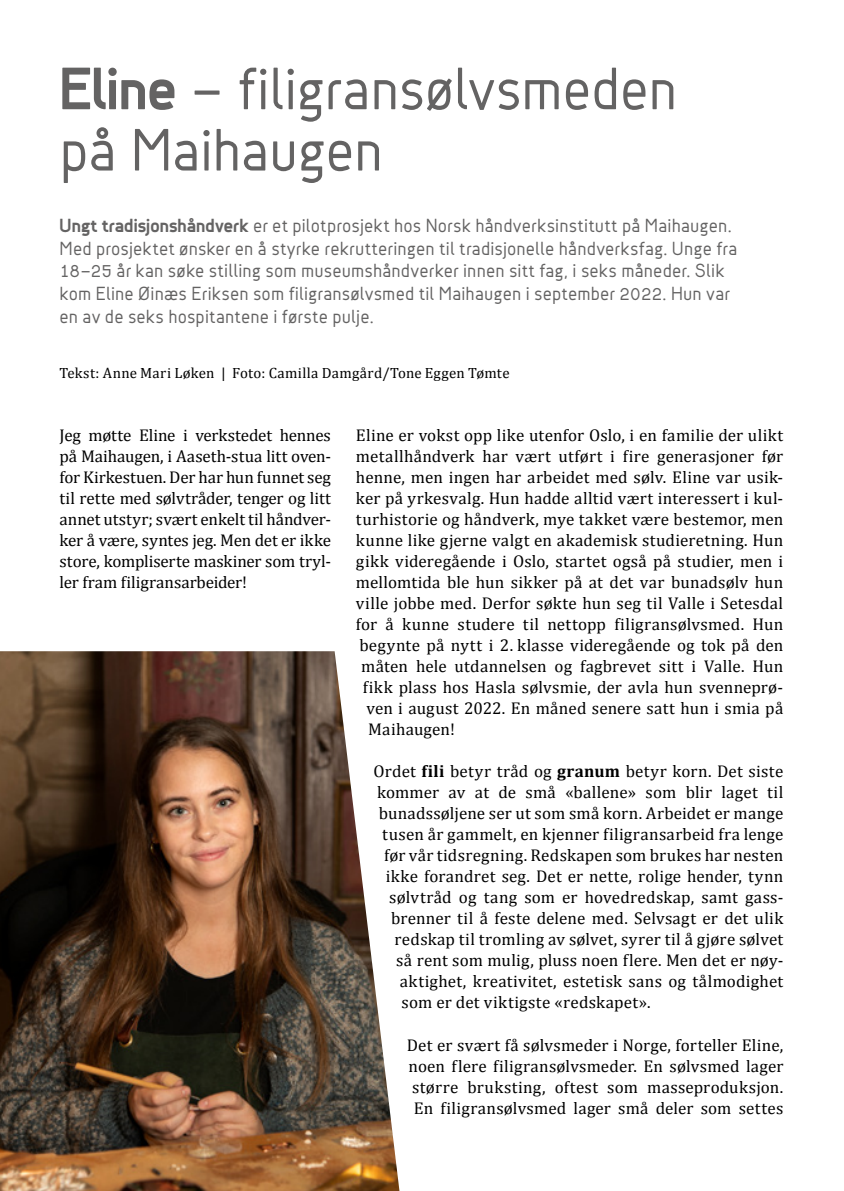
<style>
.page{position:relative;width:844px;height:1191px;background:#fff}
.page>*{position:absolute;margin:0;border:0;box-sizing:border-box;transform-origin:0 0}
.t1{font:57.75px/61.2px "Jacobs Sans";letter-spacing:-.01em;color:#646363}
.t2{font:18.38px/22.8px "Jacobs Sans";letter-spacing:.005em;color:#646363}
.t3{font:17.15px/21px "Cambria";letter-spacing:.01em;color:#000;text-align:center}
.t4{font:14.88px "Cambria";letter-spacing:.015em;color:#000}
.s1{font-weight:700}
</style>
<div class="page">
<img style="left:0;top:651px;width:399px;height:540px">
<h1 class="t1" style="left:60px;top:57px;width:619px"><span class="s1">Eline</span> – filigransølvsmeden på Maihaugen</h1>
<p class="t2" style="left:60px;top:213px;width:679px"><span class="s1">Ungt tradisjonshåndverk</span> er et pilotprosjekt hos Norsk håndverksinstitutt på Maihaugen.<br>Med prosjektet ønsker en å styrke rekrutteringen til tradisjonelle håndverksfag. Unge fra 18–25 år kan søke stilling som museumshåndverker innen sitt fag, i seks måneder. Slik kom Eline Øinæs Eriksen som filigransølvsmed til Maihaugen i september 2022. Hun var en av de seks hospitantene i første pulje.</p>
<p class="t4" style="left:60px;top:364px;width:451px">Tekst: Anne Mari Løken | Foto: Camilla Damgård/Tone Eggen Tømte</p>
<p class="t3" style="left:60px;top:425px;width:273px;text-align:justify">Jeg møtte Eline i verkstedet hennes på Maihaugen, i Aaseth-stua litt oven&shy;for Kirkestuen. Der har hun funnet seg til rette med sølvtråder, tenger og litt annet utstyr; svært enkelt til håndver&shy;ker å være, syntes jeg. Men det er ikke store, kompliserte maskiner som tryl&shy;ler fram filigransarbeider!</p>
<p class="t3" style="left:356px;top:425px;width:429px">Eline er vokst opp like utenfor Oslo, i en familie der ulikt</p>
<p class="t3" style="left:356px;top:446px;width:429px">metallhåndverk har vært utført i fire generasjoner før</p>
<p class="t3" style="left:356px;top:467px;width:429px">henne, men ingen har arbeidet med sølv. Eline var usik-</p>
<p class="t3" style="left:356px;top:488px;width:429px">ker på yrkesvalg. Hun hadde alltid vært interessert i kul-</p>
<p class="t3" style="left:356px;top:509px;width:428px">turhistorie og håndverk, mye takket være bestemor, men</p>
<p class="t3" style="left:356px;top:530px;width:428px">kunne like gjerne valgt en akademisk studieretning. Hun</p>
<p class="t3" style="left:356px;top:551px;width:429px">gikk videregående i Oslo, startet også på studier, men i</p>
<p class="t3" style="left:356px;top:572px;width:428px">mellomtida ble hun sikker på at det var bunadsølv hun</p>
<p class="t3" style="left:356px;top:593px;width:428px">ville jobbe med. Derfor søkte hun seg til Valle i Setesdal</p>
<p class="t3" style="left:356px;top:614px;width:429px">for å kunne studere til nettopp filigransølvsmed. Hun</p>
<p class="t3" style="left:359px;top:635px;width:425px">begynte på nytt i 2. klasse videregående og tok på den</p>
<p class="t3" style="left:361px;top:656px;width:423px">måten hele utdannelsen og fagbrevet sitt i Valle. Hun</p>
<p class="t3" style="left:363px;top:677px;width:421px">fikk plass hos Hasla sølvsmie, der avla hun svenneprø-</p>
<p class="t3" style="left:366px;top:698px;width:418px">ven i august 2022. En måned senere satt hun i smia på</p>
<p class="t3" style="left:368px;top:719px;width:88px">Maihaugen!</p>
<p class="t3" style="left:373px;top:761px;width:411px">Ordet <span class="s1">fili</span> betyr tråd og <span class="s1">granum</span> betyr korn. Det siste</p>
<p class="t3" style="left:377px;top:782px;width:407px">kommer av at de små «ballene» som blir laget til</p>
<p class="t3" style="left:378px;top:803px;width:406px">bunadssøljene ser ut som små korn. Arbeidet er mange</p>
<p class="t3" style="left:382px;top:824px;width:402px">tusen år gammelt, en kjenner filigransarbeid fra lenge</p>
<p class="t3" style="left:384px;top:845px;width:401px">før vår tidsregning. Redskapen som brukes har nesten</p>
<p class="t3" style="left:385px;top:866px;width:399px">ikke forandret seg. Det er nette, rolige hender, tynn</p>
<p class="t3" style="left:389px;top:887px;width:395px">sølvtråd og tang som er hovedredskap, samt gass-</p>
<p class="t3" style="left:391px;top:908px;width:393px">brenner til å feste delene med. Selvsagt er det ulik</p>
<p class="t3" style="left:394px;top:929px;width:390px">redskap til tromling av sølvet, syrer til å gjøre sølvet</p>
<p class="t3" style="left:396px;top:950px;width:388px">så rent som mulig, pluss noen flere. Men det er nøy-</p>
<p class="t3" style="left:399px;top:971px;width:385px">aktighet, kreativitet, estetisk sans og tålmodighet</p>
<p class="t3" style="left:401px;top:992px;width:250px">som er det viktigste «redskapet».</p>
<p class="t3" style="left:407px;top:1034px;width:378px">Det er svært få sølvsmeder i Norge, forteller Eline, noen flere filigransølvsmeder. En sølvsmed lager større bruksting, oftest som masseproduksjon.<br>En filigransølvsmed lager små deler som settes</p>
</div>
